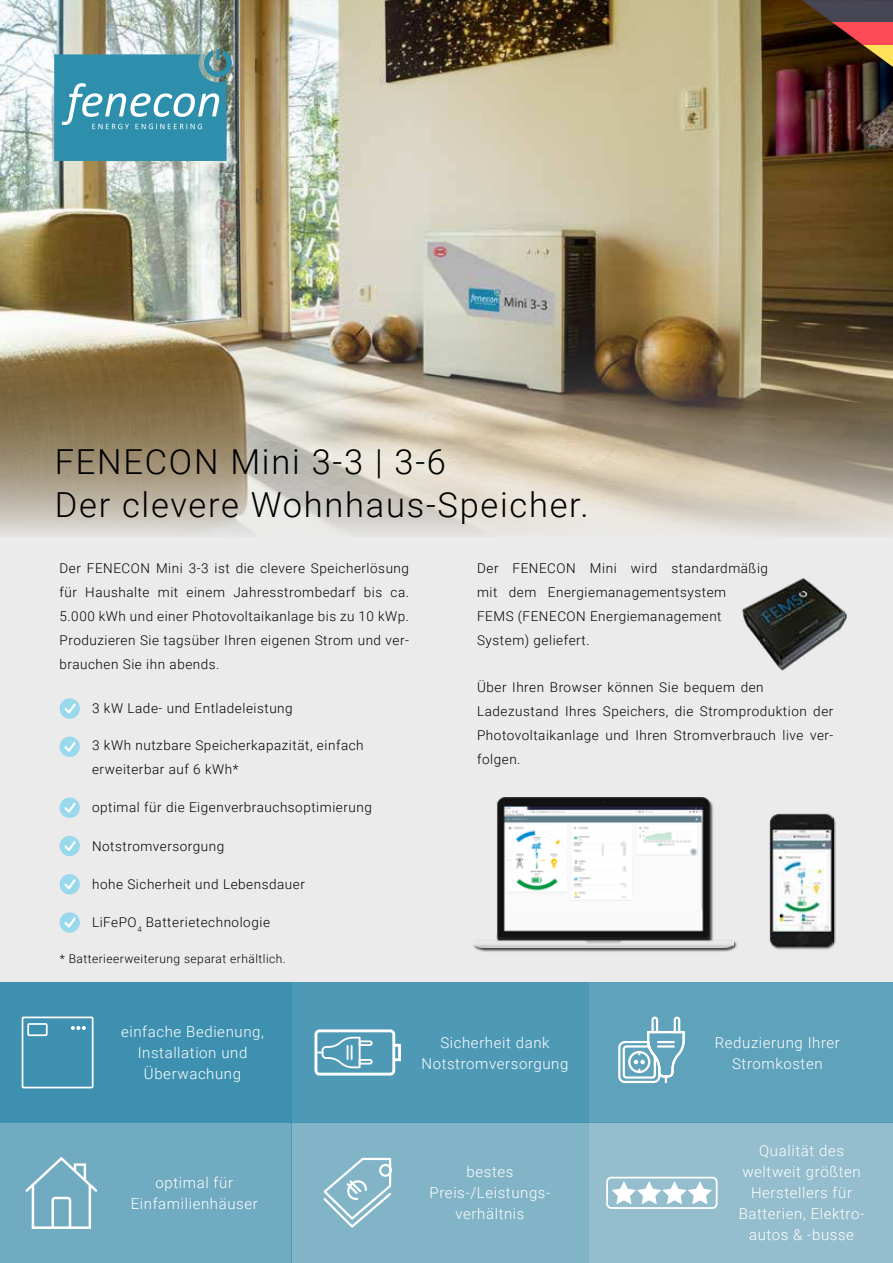
<style>
.page{position:relative;width:893px;height:1263px;background:#ebebeb}
.page>*{position:absolute;margin:0;border:0;box-sizing:border-box;transform-origin:0 0}
.t1{font:300 34.5px/43.5px "Roboto";letter-spacing:.05em;color:#000}
.t2{font:300 15px/21px "Roboto";letter-spacing:.04em;color:#fff;text-align:center}
.t3{font:300 13.5px/24px "Roboto";letter-spacing:.04em;color:#000}
.t4{font:300 12px "Roboto";letter-spacing:.04em;color:#000}
</style>
<div class="page">
<img style="left:0;top:0;width:893px;height:535px">
<div style="left:0;top:982px;width:291px;height:141px;background:#3d90b0"></div>
<div style="left:291px;top:982px;width:298px;height:141px;background:#4e99b6"></div>
<div style="left:589px;top:982px;width:304px;height:141px;background:#5fa2bb"></div>
<div style="left:0;top:1123px;width:291px;height:140px;background:#71abc1"></div>
<svg style="left:22px;top:1016px;width:72px;height:72px"></svg>
<svg style="left:618px;top:1016px;width:67px;height:67px"></svg>
<svg style="left:314px;top:1029px;width:87px;height:46px"></svg>
<svg style="left:54px;top:49px;width:178px;height:112px;background:#499bb1"></svg>
<div style="left:291px;top:1123px;width:298px;height:140px;background:#82b4c7"></div>
<div style="left:589px;top:1123px;width:304px;height:140px;background:#94bdcd"></div>
<svg style="left:324px;top:1158px;width:68px;height:69px"></svg>
<div style="left:60px;top:698px;width:20px;height:21px;background:#99d9eb;border-radius:50%"></div>
<svg style="left:64px;top:703px;width:12px;height:10px"></svg>
<div style="left:60px;top:737px;width:20px;height:20px;background:#99d9eb;border-radius:50%"></div>
<svg style="left:64px;top:742px;width:12px;height:10px"></svg>
<div style="left:60px;top:797px;width:20px;height:21px;background:#99d9eb;border-radius:50%"></div>
<svg style="left:64px;top:802px;width:12px;height:11px"></svg>
<div style="left:60px;top:836px;width:20px;height:20px;background:#99d9eb;border-radius:50%"></div>
<svg style="left:64px;top:841px;width:12px;height:10px"></svg>
<div style="left:60px;top:874px;width:20px;height:20px;background:#99d9eb;border-radius:50%"></div>
<svg style="left:64px;top:879px;width:12px;height:10px"></svg>
<div style="left:60px;top:912px;width:20px;height:21px;background:#99d9eb;border-radius:50%"></div>
<svg style="left:64px;top:917px;width:12px;height:10px"></svg>
<svg style="left:26px;top:1157px;width:71px;height:72px"></svg>
<svg style="left:802px;top:0;width:91px;height:22px;background:#464146"></svg>
<svg style="left:802px;top:45px;width:91px;height:22px;background:#4f3a12"></svg>
<svg style="left:802px;top:22px;width:91px;height:23px;background:#8c2c2b"></svg>
<div style="left:606px;top:1177px;width:111px;height:32px;border:2px solid #fff;border-radius:4px"></div>
<svg style="left:612px;top:1182px;width:100px;height:22px"></svg>
<div style="left:473px;top:798px;width:264px;height:154px;background:#000;opacity:.75"></div>
<img style="left:474px;top:798px;width:260px;height:150px">
<div style="left:769px;top:813px;width:67px;height:136px;background:#000;opacity:.75"></div>
<img style="left:771px;top:814px;width:62px;height:132px">
<div style="left:743px;top:580px;width:104px;height:90px;background:#000;opacity:.75"></div>
<img style="left:743px;top:579px;width:102px;height:90px">
<h1 class="t1" style="left:55px;top:438px;width:535px">FENECON Mini 3-3 | 3-6<br>Der clevere Wohnhaus-Speicher.</h1>
<p class="t3" style="left:60px;top:556px;width:351px;text-align:justify">Der FENECON Mini 3-3 ist die clevere Speicherlösung für Haushalte mit einem Jahresstrombedarf bis ca.<br>5.000 kWh und einer Photovoltaikanlage bis zu 10 kWp.<br>Produzieren Sie tagsüber Ihren eigenen Strom und ver&shy;brauchen Sie ihn abends.</p>
<p class="t3" style="left:92px;top:696px;width:202px">3 kW Lade- und Entladeleistung</p>
<p class="t3" style="left:92px;top:732px;width:273px">3 kWh nutzbare Speicherkapazität, einfach erweiterbar auf 6 kWh*</p>
<p class="t3" style="left:92px;top:795px;width:281px">optimal für die Eigenverbrauchsoptimierung</p>
<p class="t3" style="left:92px;top:833px;width:134px">Notstromversorgung</p>
<p class="t3" style="left:92px;top:871px;width:214px">hohe Sicherheit und Lebensdauer</p>
<p class="t3" style="left:92px;top:910px;width:179px">LiFePO<sub>4</sub> Batterietechnologie</p>
<p class="t4" style="left:60px;top:951px;width:228px">* Batterieerweiterung separat erhältlich.</p>
<p class="t3" style="left:477px;top:555px;width:293px">Der FENECON Mini wird standardmäßig mit dem Energiemanagementsystem<br>FEMS (FENECON Energiemanagement<br>System) geliefert.</p>
<p class="t3" style="left:477px;top:674px;width:358px">Über Ihren Browser können Sie bequem den Ladezustand Ihres Speichers, die Stromproduktion der Photovoltaikanlage und Ihren Stromverbrauch live ver&shy;folgen.</p>
<p class="t2" style="left:121px;top:1021px;width:144px">einfache Bedienung,<br>Installation und<br>Überwachung</p>
<p class="t2" style="left:131px;top:1171px;width:128px">optimal für<br>Einfamilienhäuser</p>
<p class="t2" style="left:421px;top:1031px;width:148px">Sicherheit dank<br>Notstromversorgung</p>
<p class="t2" style="left:430px;top:1161px;width:122px">bestes<br>Preis-/Leistungs&shy;verhältnis</p>
<p class="t2" style="left:715px;top:1031px;width:127px">Reduzierung Ihrer<br>Stromkosten</p>
<p class="t2" style="left:739px;top:1140px;width:127px">Qualität des weltweit größten<br>Herstellers für<br>Batterien, Elektro&shy;autos &amp; -busse</p>
</div>
